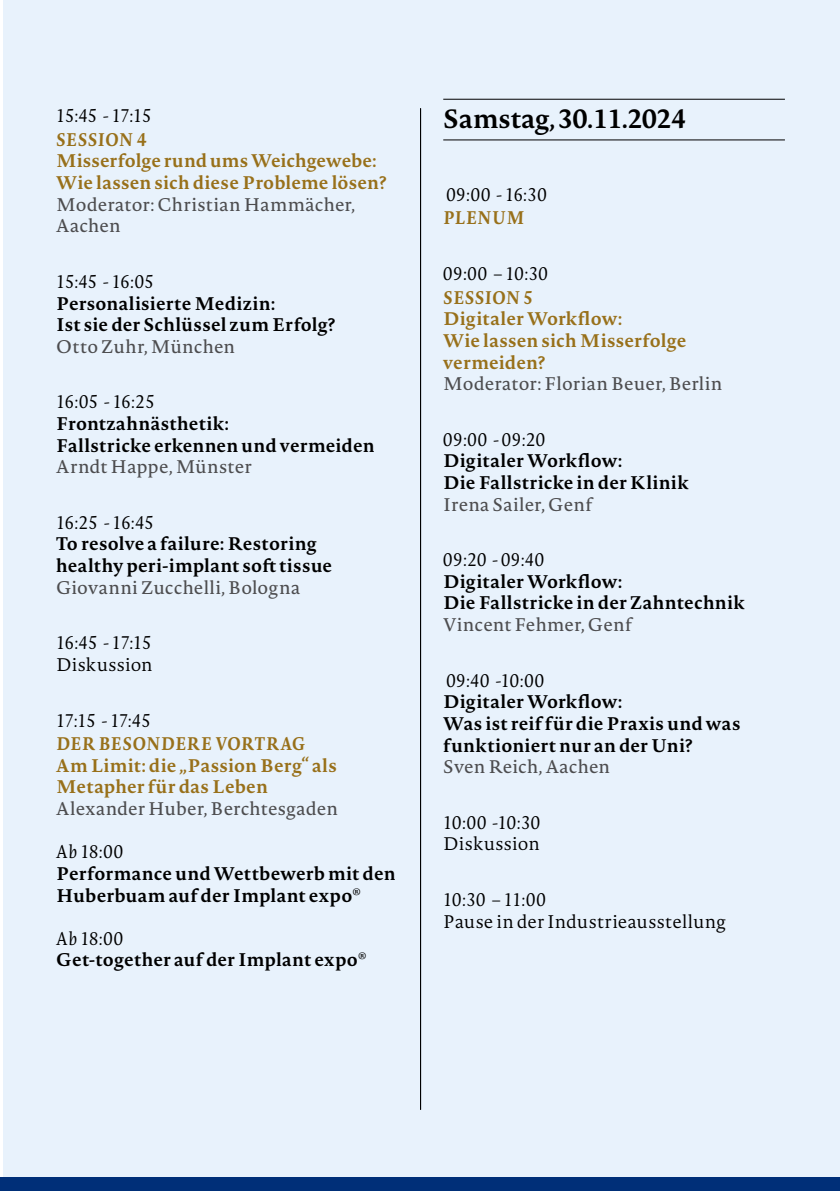
<style>
.page{position:relative;width:840px;height:1191px;background:#fff}
.page>*{position:absolute;margin:0;border:0;box-sizing:border-box;transform-origin:0 0}
.t1{font:700 26px "Novel Pro";color:#000}
.t2{font:700 18px/21.6px "Novel Pro";letter-spacing:.01em;color:#000}
.t3{font:18px/21.6px "Novel Pro";letter-spacing:.005em;color:#4d4d4f}
.t4{font:700 18px/21.6px "Novel Pro";letter-spacing:.005em;color:#98701a}
.t5{font:italic 300 18px "Novel Pro";letter-spacing:.005em;color:#000}
.t6{font:300 18px "Novel Pro";letter-spacing:.015em;color:#000}
.t7{font:italic 700 18px "Novel Pro";letter-spacing:-.005em;color:#98701a}
.s1{font-weight:300;font-style:italic}
</style>
<div class="page">
<div style="left:3px;top:1px;width:836px;height:1190px;background:#e8f2fc"></div>
<div style="left:0;top:1177px;width:839px;height:14px;background:#002f78"></div>
<hr style="left:443px;top:99px;width:341px;height:1px;background:#000">
<hr style="left:443px;top:139px;width:341px;height:1px;background:#000">
<hr style="left:420px;top:108px;width:1px;height:1001px;background:#000">
<p class="t5" style="left:56px;top:103px;width:97px">15:45 - 17:15</p>
<p class="t7" style="left:56px;top:126px;width:92px">SESSION 4</p>
<p class="t4" style="left:56px;top:150px;width:331px">Misserfolge rund ums Weichgewebe:<br>Wie lassen sich diese Probleme lösen?</p>
<p class="t3" style="left:56px;top:193px;width:300px">Moderator: Christian Hammächer,<br>Aachen</p>
<p class="t5" style="left:56px;top:268px;width:99px">15:45 - 16:05</p>
<p class="t2" style="left:56px;top:292px;width:280px">Personalisierte Medizin:<br>Ist sie der Schlüssel zum Erfolg?</p>
<p class="t3" style="left:56px;top:335px;width:180px">Otto Zuhr, München</p>
<p class="t5" style="left:56px;top:389px;width:100px">16:05 - 16:25</p>
<p class="t2" style="left:56px;top:412px;width:320px">Frontzahnästhetik:<br>Fallstricke erkennen und vermeiden</p>
<p class="t3" style="left:56px;top:455px;width:197px">Arndt Happe, Münster</p>
<p class="t5" style="left:56px;top:509px;width:99px">16:25 - 16:45</p>
<p class="t2" style="left:56px;top:532px;width:277px">To resolve a failure: Restoring healthy peri-implant soft tissue</p>
<p class="t3" style="left:56px;top:576px;width:245px">Giovanni Zucchelli, Bologna</p>
<p class="t5" style="left:56px;top:630px;width:97px">16:45 - 17:15</p>
<p class="t6" style="left:56px;top:651px;width:98px">Diskussion</p>
<p class="t5" style="left:56px;top:707px;width:96px">17:15 - 17:45</p>
<p class="t7" style="left:56px;top:730px;width:251px">DER BESONDERE VORTRAG</p>
<p class="t4" style="left:56px;top:754px;width:282px">Am Limit: die „Passion Berg“ als<br>Metapher für das Leben</p>
<p class="t3" style="left:56px;top:797px;width:283px">Alexander Huber, Berchtesgaden</p>
<p class="t5" style="left:56px;top:839px;width:68px">Ab 18:00</p>
<p class="t2" style="left:56px;top:862px;width:341px">Performance und Wettbewerb mit den<br>Huberbuam auf der Implant expo<sup>®</sup></p>
<p class="t2" style="left:56px;top:927px;width:311px"><span class="s1">Ab 18:00<br></span>Get-together auf der Implant expo<sup>®</sup></p>
<h1 class="t1" style="left:443px;top:99px;width:244px">Samstag, 30.11.2024</h1>
<p class="t5" style="left:446px;top:181px;width:102px">09:00 - 16:30</p>
<p class="t7" style="left:443px;top:204px;width:83px">PLENUM</p>
<p class="t5" style="left:443px;top:261px;width:106px">09:00 – 10:30</p>
<p class="t7" style="left:443px;top:284px;width:91px">SESSION 5</p>
<p class="t4" style="left:443px;top:307px;width:244px">Digitaler Workflow:<br>Wie lassen sich Misserfolge vermeiden?</p>
<p class="t3" style="left:443px;top:372px;width:280px">Moderator: Florian Beuer, Berlin</p>
<p class="t5" style="left:443px;top:426px;width:103px">09:00 - 09:20</p>
<p class="t2" style="left:443px;top:449px;width:247px">Digitaler Workflow:<br>Die Fallstricke in der Klinik</p>
<p class="t3" style="left:443px;top:493px;width:150px">Irena Sailer, Genf</p>
<p class="t5" style="left:443px;top:547px;width:102px">09:20 - 09:40</p>
<p class="t2" style="left:443px;top:570px;width:303px">Digitaler Workflow:<br>Die Fallstricke in der Zahntechnik</p>
<p class="t3" style="left:443px;top:613px;width:190px">Vincent Fehmer, Genf</p>
<p class="t5" style="left:446px;top:667px;width:99px">09:40 -10:00</p>
<p class="t2" style="left:443px;top:690px;width:298px">Digitaler Workflow:<br>Was ist reif für die Praxis und was funktioniert nur an der Uni?</p>
<p class="t3" style="left:443px;top:755px;width:168px">Sven Reich, Aachen</p>
<p class="t5" style="left:443px;top:809px;width:98px">10:00 -10:30</p>
<p class="t6" style="left:443px;top:831px;width:98px">Diskussion</p>
<p class="t5" style="left:443px;top:886px;width:104px">10:30 – 11:00</p>
<p class="t6" style="left:443px;top:908px;width:284px">Pause in der Industrieausstellung</p>
</div>
